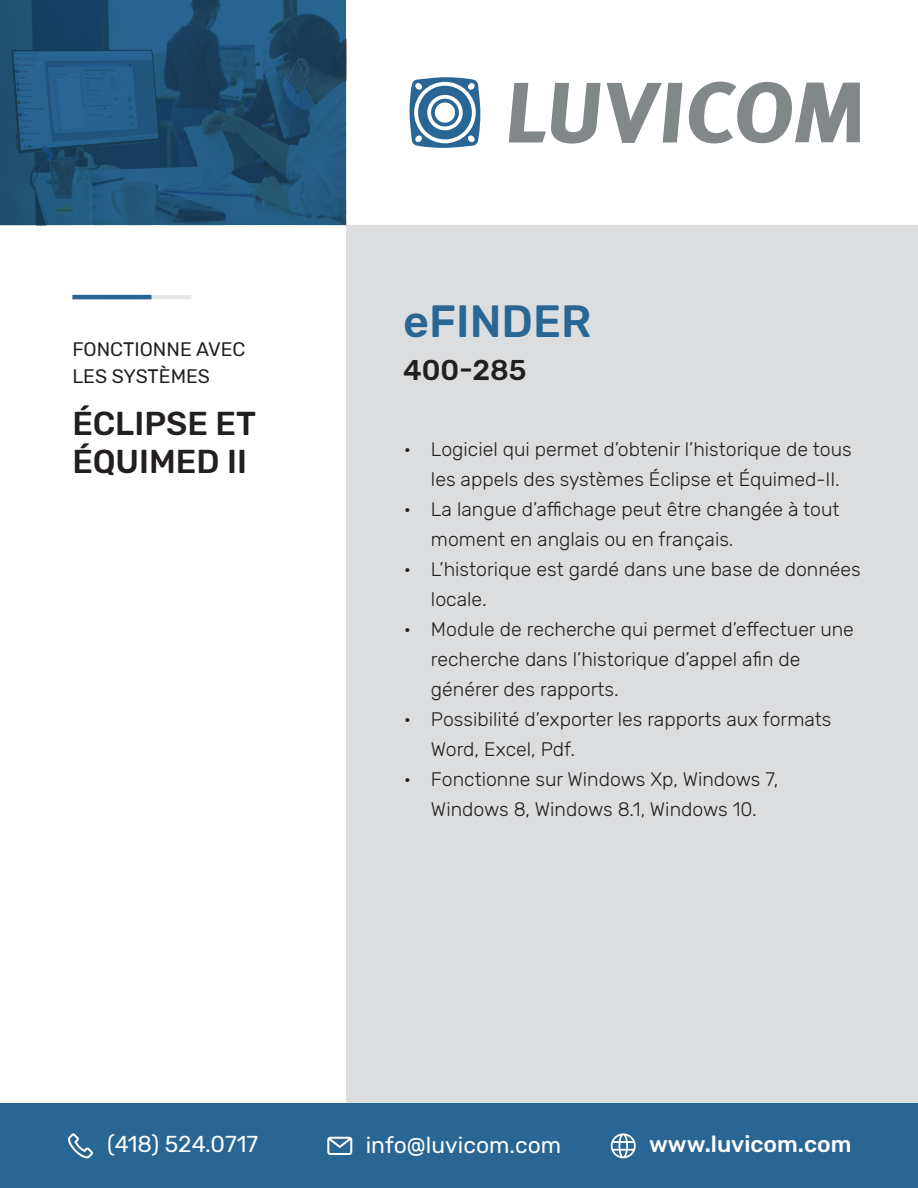
<style>
.page{position:relative;width:918px;height:1188px;background:#fff}
.page>*{position:absolute;margin:0;border:0;box-sizing:border-box;transform-origin:0 0}
.t1{font:500 45px "Rubik";color:#296694}
.t2{font:500 33px/37.5px "Rubik";color:#231f20}
.t3{font:500 28.5px "Rubik";color:#231f20}
.t4{font:22.95px "Rubik";color:#fff}
.t5{font:500 22.95px "Rubik";color:#fff}
.t6{font:300 19.5px/30px "Rubik";color:#231f20}
.t7{font:19.5px/27px "Rubik";color:#231f20}
</style>
<div class="page">
<div style="left:346px;top:225px;width:572px;height:879px;background:#dcdddf"></div>
<hr style="left:101px;top:295px;width:90px;height:4px;background:#e6e7e9">
<hr style="left:72px;top:295px;width:79px;height:4px;background:#296694">
<svg style="left:410px;top:77px;width:70px;height:71px"></svg>
<svg style="left:509px;top:83px;width:92px;height:61px"></svg>
<svg style="left:607px;top:82px;width:253px;height:61px"></svg>
<svg style="left:0;top:0;width:346px;height:225px"></svg>
<div style="left:0;top:1104px;width:918px;height:84px;background:#296694"></div>
<svg style="left:611px;top:1133px;width:25px;height:25px"></svg>
<svg style="left:327px;top:1137px;width:25px;height:18px"></svg>
<svg style="left:68px;top:1133px;width:25px;height:25px"></svg>
<p class="t7" style="left:72px;top:336px;width:175px">FONCTIONNE AVEC<br>LES SYSTÈMES</p>
<p class="t2" style="left:72px;top:406px;width:185px">ÉCLIPSE ET<br>ÉQUIMED II</p>
<p class="t1" style="left:403px;top:295px;width:190px">eFINDER</p>
<p class="t3" style="left:403px;top:354px;width:125px">400-285</p>
<p class="t6" style="left:431px;top:434px;width:422px;text-indent:-27px">• Logiciel qui permet d’obtenir l’historique de tous les appels des systèmes Éclipse et Équimed-II.</p>
<p class="t6" style="left:431px;top:494px;width:410px;text-indent:-27px">• La langue d’affichage peut être changée à tout moment en anglais ou en français.</p>
<p class="t6" style="left:431px;top:554px;width:431px;text-indent:-27px">• L’historique est gardé dans une base de données locale.</p>
<p class="t6" style="left:431px;top:614px;width:424px;text-indent:-27px">• Module de recherche qui permet d’effectuer une recherche dans l’historique d’appel afin de générer des rapports.</p>
<p class="t6" style="left:431px;top:704px;width:402px;text-indent:-27px">• Possibilité d’exporter les rapports aux formats<br>Word, Excel, Pdf.</p>
<p class="t6" style="left:404px;top:764px;width:376px;text-align:center">• Fonctionne sur Windows Xp, Windows 7,<br>Windows 8, Windows 8.1, Windows 10.</p>
<p class="t4" style="left:107px;top:1131px;width:152px">(418) 524.0717</p>
<p class="t4" style="left:366px;top:1132px;width:197px">info@luvicom.com</p>
<p class="t5" style="left:649px;top:1131px;width:204px">www.luvicom.com</p>
</div>
